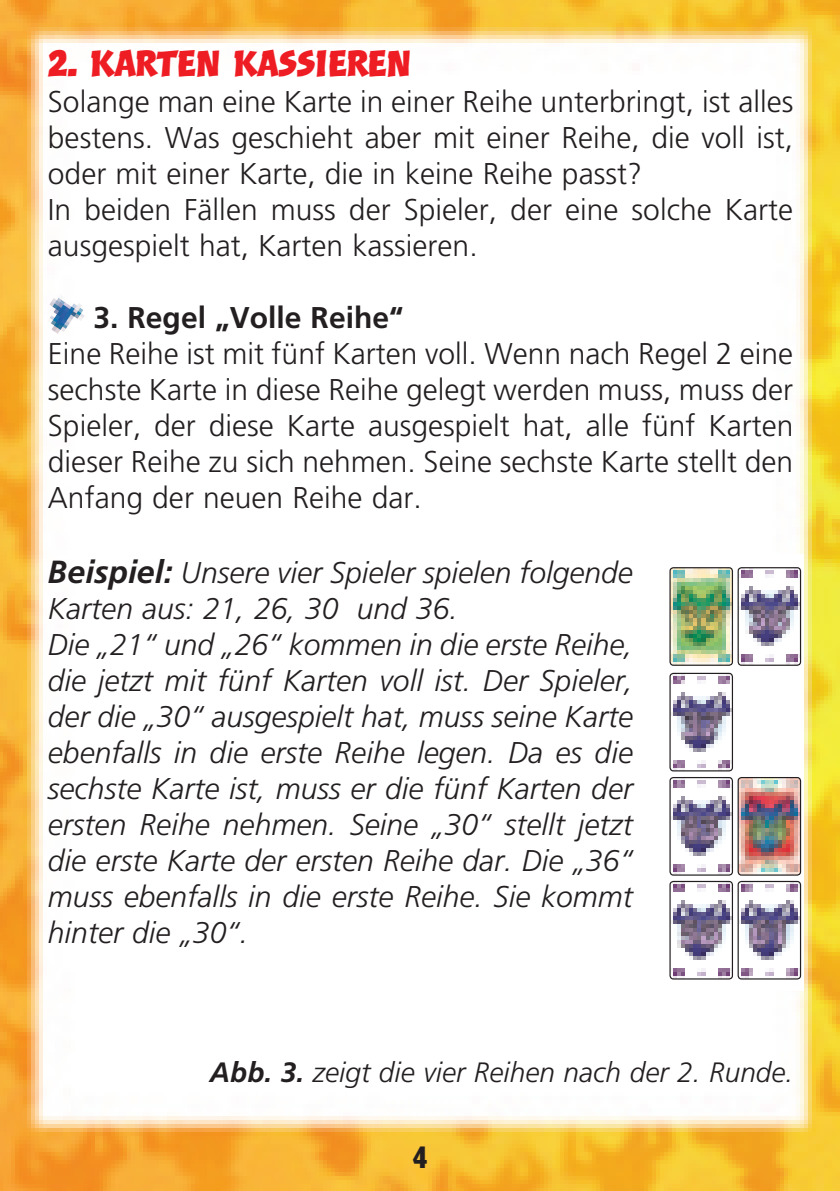
<style>
.page{position:relative;width:840px;height:1191px;background:#fff}
.page>*{position:absolute;margin:0;border:0;box-sizing:border-box;transform-origin:0 0}
.Überschrift_2{font:32px "Balder LL";color:#ee1d23}
.Text{font:300 30px/36px "Frutiger";color:#231f20;text-align:justify}
.Beispiel{font:italic 300 30px/36px "Frutiger";color:#231f20;text-align:justify}
.Überschrift_Beispiel{font:italic 300 30px/36px "Frutiger";color:#231f20}
.Text-2{font:700 30px "Frutiger";color:#231f20}
.Text-3{font:30px "Machine";color:#231f20}
.Abb{font:italic 300 28px "Frutiger";color:#231f20}
.s1{font-weight:700;font-size:32px}
.s2{font-weight:700}
</style>
<div class="page">
<img style="left:0;top:0;width:839px;height:1191px">
<div style="left:636px;top:554px;width:166px;height:437px;background:#fff"></div>
<img style="left:671px;top:568px;width:61px;height:97px">
<div style="left:669px;top:567px;width:63px;height:99px;border:1px solid #231f20;border-radius:3px"></div>
<img style="left:670px;top:673px;width:62px;height:98px">
<div style="left:669px;top:673px;width:63px;height:98px;border:1px solid #231f20;border-radius:3px"></div>
<img style="left:669px;top:777px;width:63px;height:98px">
<div style="left:669px;top:777px;width:63px;height:98px;border:1px solid #231f20;border-radius:3px"></div>
<img style="left:670px;top:881px;width:62px;height:98px">
<div style="left:669px;top:881px;width:63px;height:98px;border:1px solid #231f20;border-radius:3px"></div>
<img style="left:739px;top:568px;width:61px;height:97px">
<div style="left:737px;top:567px;width:63px;height:99px;border:1px solid #231f20;border-radius:3px"></div>
<img style="left:738px;top:777px;width:62px;height:98px">
<div style="left:737px;top:777px;width:63px;height:98px;border:1px solid #231f20;border-radius:3px"></div>
<img style="left:738px;top:881px;width:62px;height:98px">
<div style="left:737px;top:881px;width:63px;height:98px;border:1px solid #231f20;border-radius:3px"></div>
<img style="left:43px;top:291px;width:46px;height:45px">
<p class="Überschrift_2" style="left:48px;top:42px;width:364px">2. KARTEN KASSIEREN</p>
<p class="Text" style="left:48px;top:84px;width:746px">Solange man eine Karte in einer Reihe unterbringt, ist alles bestens. Was geschieht aber mit einer Reihe, die voll ist, oder mit einer Karte, die in keine Reihe passt?</p>
<p class="Text" style="left:48px;top:192px;width:746px">In beiden Fällen muss der Spieler, der eine solche Karte ausgespielt hat, Karten kassieren.</p>
<p class="Text-2" style="left:93px;top:300px;width:311px">3. Regel „Volle Reihe“</p>
<p class="Text" style="left:48px;top:336px;width:746px">Eine Reihe ist mit fünf Karten voll. Wenn nach Regel 2 eine sechste Karte in diese Reihe gelegt werden muss, muss der Spieler, der diese Karte ausgespielt hat, alle fünf Karten dieser Reihe zu sich nehmen. Seine sechste Karte stellt den Anfang der neuen Reihe dar.</p>
<p class="Überschrift_Beispiel" style="left:48px;top:554px;width:586px"><span class="s1">Beispiel:</span> Unsere vier Spieler spielen folgende<br>Karten aus: 21, 26, 30 und 36.</p>
<p class="Beispiel" style="left:48px;top:626px;width:586px">Die „21“ und „26“ kommen in die erste Reihe, die jetzt mit fünf Karten voll ist. Der Spieler, der die „30“ ausgespielt hat, muss seine Karte ebenfalls in die erste Reihe legen. Da es die sechste Karte ist, muss er die fünf Karten der ersten Reihe nehmen. Seine „30“ stellt jetzt die erste Karte der ersten Reihe dar. Die „36“ muss ebenfalls in die erste Reihe. Sie kommt hinter die „30“.</p>
<p class="Abb" style="left:210px;top:1056px;width:584px"><span class="s2">Abb. 3.</span> zeigt die vier Reihen nach der 2. Runde.</p>
<p class="Text-3" style="left:413px;top:1140px;width:15px">4</p>
</div>
